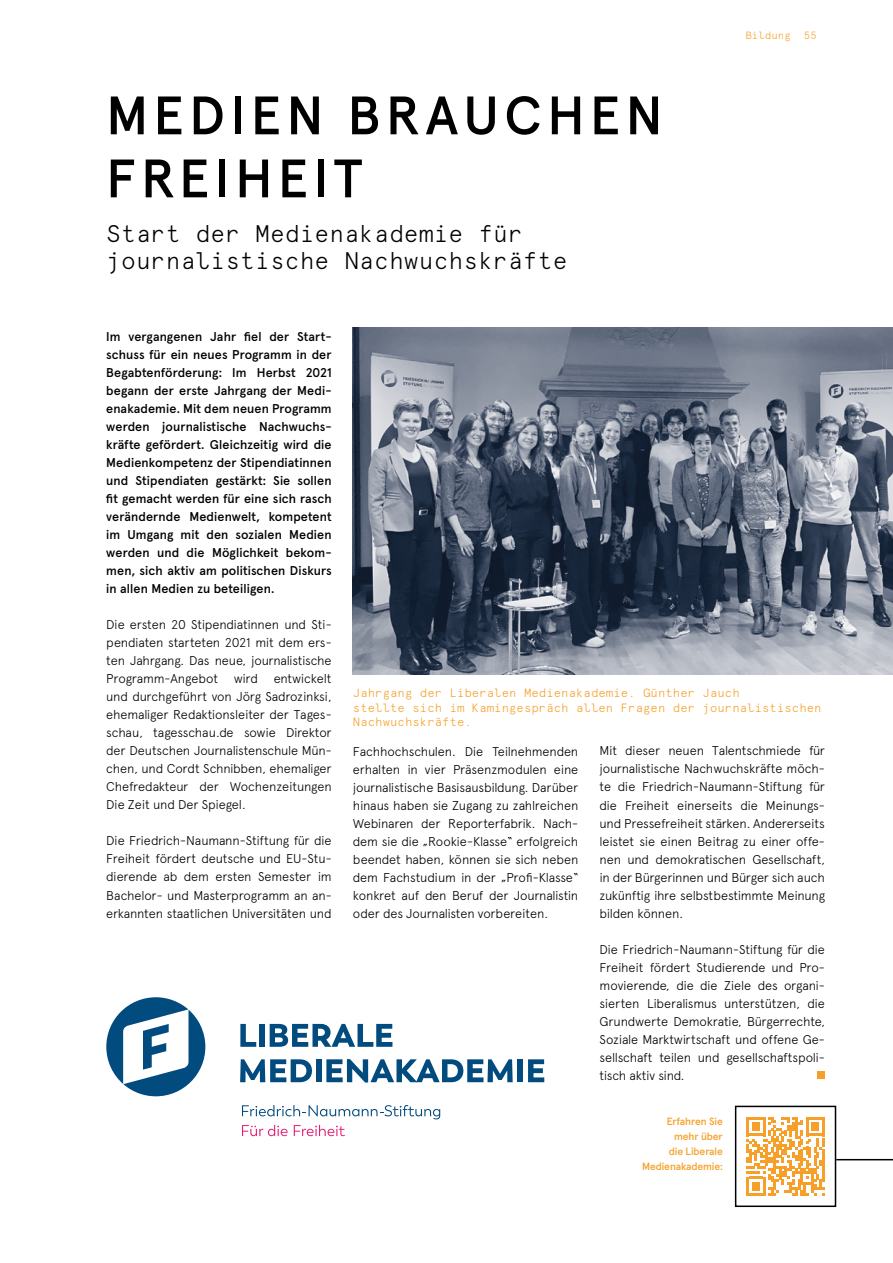
<style>
.page{position:relative;width:893px;height:1263px;background:#fff}
.page>*{position:absolute;margin:0;border:0;box-sizing:border-box;transform-origin:0 0}
.t1{font:500 54px/63px "Apercu Pro";letter-spacing:.1em;color:#000}
.t2{font:300 24px/27px "Apercu Mono Pro";color:#000}
.t3{font:300 12.75px/18px "Apercu";letter-spacing:-.015em;color:#000;text-align:justify}
.t4{font:500 12.75px/18px "Apercu Pro";letter-spacing:.01em;color:#000;text-align:justify}
.t5{font:300 12px/14.4px "Apercu Mono Pro";color:#f6a02a}
.t6{font:500 10.5px/15px "Apercu Pro";letter-spacing:-.01em;color:#f6a02a;text-align:right}
.t7{font:300 10.5px "Apercu Mono Pro";color:#f6a02a}
</style>
<div class="page">
<div style="left:817px;top:1072px;width:8px;height:7px;background:#f6a02a"></div>
<img style="left:353px;top:327px;width:540px;height:347px">
<svg style="left:240px;top:1024px;width:16px;height:23px"></svg>
<div style="left:259px;top:1024px;width:6px;height:23px;background:#014b7f"></div>
<svg style="left:270px;top:1024px;width:122px;height:23px"></svg>
<svg style="left:240px;top:1059px;width:72px;height:23px"></svg>
<div style="left:316px;top:1059px;width:5px;height:23px;background:#014b7f"></div>
<svg style="left:326px;top:1059px;width:187px;height:23px"></svg>
<div style="left:517px;top:1059px;width:6px;height:23px;background:#014b7f"></div>
<svg style="left:528px;top:1059px;width:16px;height:23px"></svg>
<svg style="left:242px;top:1105px;width:198px;height:14px"></svg>
<svg style="left:242px;top:1125px;width:46px;height:11px"></svg>
<svg style="left:294px;top:1125px;width:51px;height:11px"></svg>
<svg style="left:106px;top:997px;width:99px;height:99px"></svg>
<svg style="left:746px;top:1117px;width:79px;height:78px"></svg>
<div style="left:735px;top:1106px;width:101px;height:101px;border:2px solid #000"></div>
<hr style="left:836px;top:1159px;width:57px;height:1px;background:#000">
<h1 class="t1" style="left:106px;top:80px;width:558px">MEDIEN BRAUCHEN<br>FREIHEIT</h1>
<h2 class="t2" style="left:106px;top:218px;width:463px">Start der Medienakademie für journalistische Nachwuchskräfte</h2>
<p class="t7" style="left:745px;top:27px;width:73px">Bildung 55</p>
<p class="t4" style="left:106px;top:327px;width:227px">Im vergangenen Jahr fiel der Start&shy;schuss für ein neues Programm in der Begabtenförderung: Im Herbst 2021 begann der erste Jahrgang der Medi&shy;enakademie. Mit dem neuen Programm werden journalistische Nachwuchs&shy;kräfte gefördert. Gleichzeitig wird die Medienkompetenz der Stipendiatinnen und Stipendiaten gestärkt: Sie sollen fit gemacht werden für eine sich rasch verändernde Medienwelt, kompetent im Umgang mit den sozialen Medien werden und die Möglichkeit bekom&shy;men, sich aktiv am politischen Diskurs in allen Medien zu beteiligen.</p>
<p class="t3" style="left:106px;top:616px;width:227px">Die ersten 20 Stipendiatinnen und Sti&shy;pendiaten starteten 2021 mit dem ers&shy;ten Jahrgang. Das neue, journalistische Programm-Angebot wird entwickelt und durchgeführt von Jörg Sadrozinksi, ehemaliger Redaktionsleiter der Tages&shy;schau, tagesschau.de sowie Direktor der Deutschen Journalistenschule Mün&shy;chen, und Cordt Schnibben, ehemaliger Chefredakteur der Wochenzeitungen Die Zeit und Der Spiegel.</p>
<p class="t3" style="left:106px;top:832px;width:227px">Die Friedrich-Naumann-Stiftung für die Freiheit fördert deutsche und EU-Stu&shy;dierende ab dem ersten Semester im Bachelor- und Masterprogramm an an&shy;erkannten staatlichen Universitäten und</p>
<p class="t5" style="left:353px;top:685px;width:470px">Jahrgang der Liberalen Medienakademie. Günther Jauch<br>stellte sich im Kamingespräch allen Fragen der journalistischen<br>Nachwuchskräfte.</p>
<p class="t3" style="left:353px;top:742px;width:227px">Fachhochschulen. Die Teilnehmenden erhalten in vier Präsenzmodulen eine journalistische Basisausbildung. Darüber hinaus haben sie Zugang zu zahlreichen Webinaren der Reporterfabrik. Nach&shy;dem sie die „Rookie-Klasse“ erfolgreich beendet haben, können sie sich neben dem Fachstudium in der „Profi-Klasse“ konkret auf den Beruf der Journalistin oder des Journalisten vorbereiten.</p>
<p class="t3" style="left:600px;top:742px;width:227px">Mit dieser neuen Talentschmiede für journalistische Nachwuchskräfte möch&shy;te die Friedrich-Naumann-Stiftung für die Freiheit einerseits die Meinungs&shy;und Pressefreiheit stärken. Andererseits leistet sie einen Beitrag zu einer offe&shy;nen und demokratischen Gesellschaft, in der Bürgerinnen und Bürger sich auch zukünftig ihre selbstbestimmte Meinung bilden können.</p>
<p class="t3" style="left:600px;top:940px;width:227px">Die Friedrich-Naumann-Stiftung für die Freiheit fördert Studierende und Pro&shy;movierende, die die Ziele des organi&shy;sierten Liberalismus unterstützen, die Grundwerte Demokratie, Bürgerrechte, Soziale Marktwirtschaft und offene Ge&shy;sellschaft teilen und gesellschaftspoli&shy;tisch aktiv sind.</p>
<p class="t6" style="left:642px;top:1113px;width:82px">Erfahren Sie mehr über<br>die Liberale<br>Medienakademie:</p>
</div>
